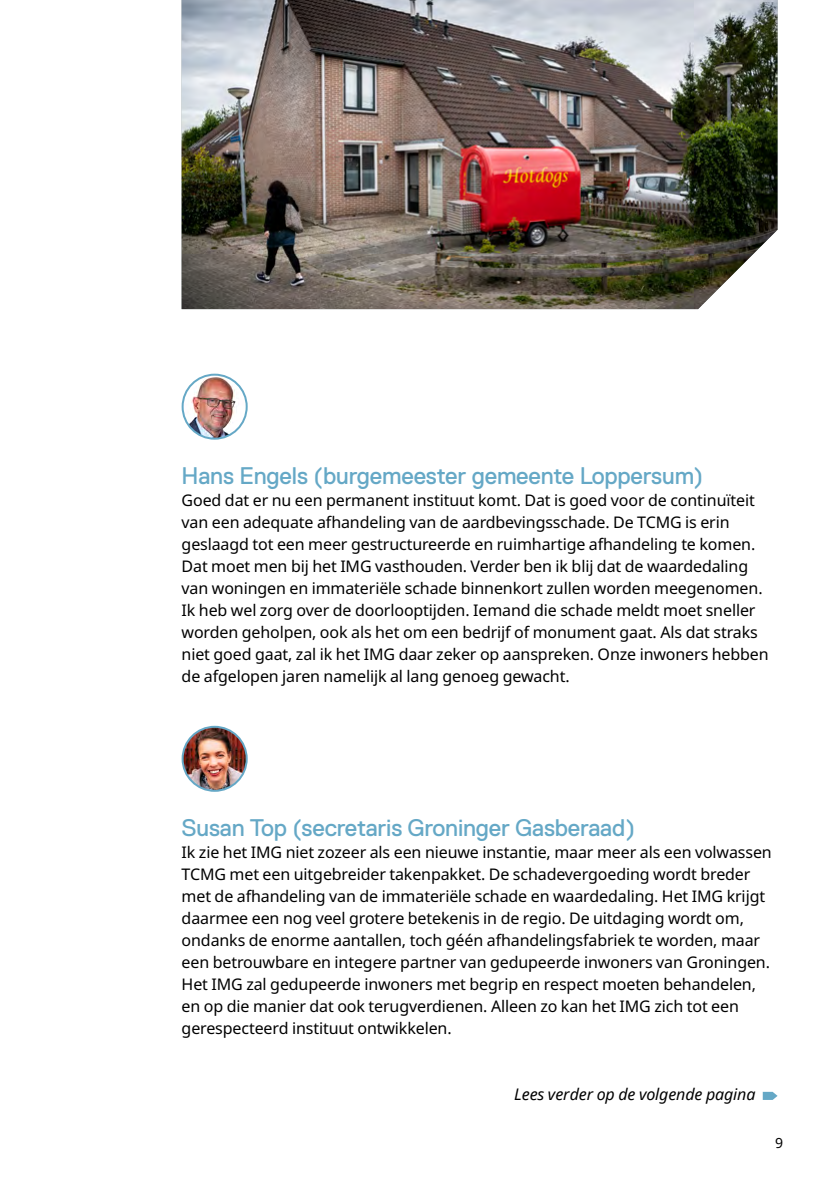
<style>
.page{position:relative;width:840px;height:1191px;background:#fff}
.page>*{position:absolute;margin:0;border:0;box-sizing:border-box;transform-origin:0 0}
.t1{font:24px "Replica";letter-spacing:-.01em;color:#65a8c6}
.t2{font:16px/22px "Noto Sans";letter-spacing:-.01em;color:#000}
.t3{font:italic 16px "Noto Sans";letter-spacing:-.01em;color:#000}
.t4{font:14px "Noto Sans";color:#000}
</style>
<div class="page">
<img style="left:182px;top:375px;width:64px;height:64px;border-radius:32px">
<div style="left:181px;top:374px;width:66px;height:66px;border:2px solid #65a8c6;border-radius:50%"></div>
<img style="left:182px;top:727px;width:64px;height:64px;border-radius:32px">
<div style="left:181px;top:726px;width:66px;height:66px;border:2px solid #65a8c6;border-radius:50%"></div>
<img style="left:181px;top:0;width:596px;height:309px">
<svg style="left:762px;top:1091px;width:15px;height:9px"></svg>
<h2 class="t1" style="left:181px;top:462px;width:523px">Hans Engels (burgemeester gemeente Loppersum)</h2>
<p class="t2" style="left:181px;top:489px;width:588px">Goed dat er nu een permanent instituut komt. Dat is goed voor de continuïteit van een adequate afhandeling van de aardbevingsschade. De TCMG is erin geslaagd tot een meer gestructureerde en ruimhartige afhandeling te komen.<br>Dat moet men bij het IMG vasthouden. Verder ben ik blij dat de waardedaling van woningen en immateriële schade binnenkort zullen worden meegenomen.<br>Ik heb wel zorg over de doorlooptijden. Iemand die schade meldt moet sneller worden geholpen, ook als het om een bedrijf of monument gaat. Als dat straks niet goed gaat, zal ik het IMG daar zeker op aanspreken. Onze inwoners hebben de afgelopen jaren namelijk al lang genoeg gewacht.</p>
<h2 class="t1" style="left:181px;top:814px;width:455px">Susan Top (secretaris Groninger Gasberaad)</h2>
<p class="t2" style="left:181px;top:841px;width:591px">Ik zie het IMG niet zozeer als een nieuwe instantie, maar meer als een volwassen TCMG met een uitgebreider takenpakket. De schadevergoeding wordt breder met de afhandeling van de immateriële schade en waardedaling. Het IMG krijgt daarmee een nog veel grotere betekenis in de regio. De uitdaging wordt om, ondanks de enorme aantallen, toch géén afhandelingsfabriek te worden, maar een betrouwbare en integere partner van gedupeerde inwoners van Groningen.<br>Het IMG zal gedupeerde inwoners met begrip en respect moeten behandelen, en op die manier dat ook terugverdienen. Alleen zo kan het IMG zich tot een gerespecteerd instituut ontwikkelen.</p>
<p class="t3" style="left:514px;top:1082px;width:242px">Lees verder op de volgende pagina</p>
<p class="t4" style="left:774px;top:1133px;width:10px">9</p>
</div>
